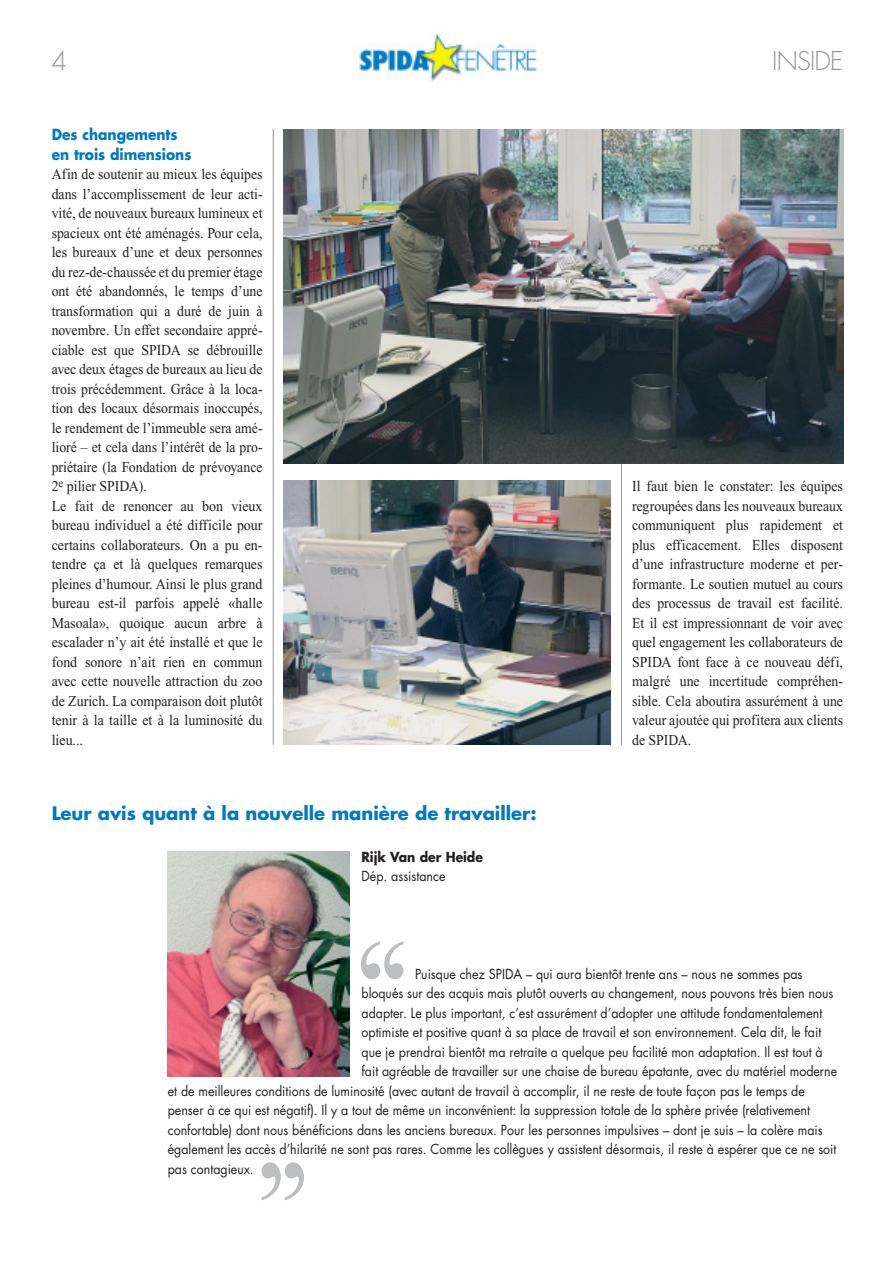
<style>
.page{position:relative;width:893px;height:1262px;background:#fff}
.page>*{position:absolute;margin:0;border:0;box-sizing:border-box;transform-origin:0 0}
.t1{font:144.15px "Times New Roman";color:#bcbec0;scale:.92 1}
.t2{font:300 25.2px "Futura";letter-spacing:-.03em;color:#939497}
.t3{font:700 18px "Futura";color:#0079c2}
.t4{font:15px/19.5px "Times New Roman";color:#231f1f;scale:.92 1}
.t5{font:700 15px/19.5px "Futura";color:#0079c2;scale:.92 1}
.t6{font:13.5px "Futura";color:#231f1f;scale:.92 1}
.t7{font:700 13.5px "Futura";color:#231f1f;scale:.92 1}
</style>
<div class="page">
<hr style="left:273px;top:129px;width:1px;height:616px;background:#939497">
<hr style="left:621px;top:129px;width:1px;height:616px;background:#939497">
<img style="left:284px;top:130px;width:559px;height:333px">
<img style="left:168px;top:851px;width:181px;height:225px">
<img style="left:284px;top:480px;width:327px;height:265px">
<img style="left:358px;top:32px;width:179px;height:50px">
<h2 class="t2" style="left:51px;top:49px;width:17px">4</h2>
<h2 class="t2" style="left:772px;top:49px;width:72px">INSIDE</h2>
<p class="t5" style="left:52px;top:126px;width:153px">Des changements en trois dimensions</p>
<p class="t4" style="left:52px;top:166px;width:231px">Afin de soutenir au mieux les équipes dans l’accomplissement de leur acti&shy;vité, de nouveaux bureaux lumineux et spacieux ont été aménagés. Pour cela, les bureaux d’une et deux personnes du rez-de-chaussée et du premier étage ont été abandonnés, le temps d’une transformation qui a duré de juin à novembre. Un effet secondaire appré&shy;ciable est que SPIDA se débrouille avec deux étages de bureaux au lieu de trois précédemment. Grâce à la loca&shy;tion des locaux désormais inoccupés, le rendement de l’immeuble sera amé&shy;lioré – et cela dans l’intérêt de la pro&shy;priétaire (la Fondation de prévoyance 2<sup>e</sup> pilier SPIDA).<br>Le fait de renoncer au bon vieux bureau individuel a été difficile pour certains collaborateurs. On a pu en&shy;tendre ça et là quelques remarques pleines d’humour. Ainsi le plus grand bureau est-il parfois appelé «halle Masoala», quoique aucun arbre à escalader n’y ait été installé et que le fond sonore n’ait rien en commun avec cette nouvelle attraction du zoo de Zurich. La comparaison doit plutôt tenir à la taille et à la luminosité du lieu...</p>
<p class="t3" style="left:52px;top:805px;width:486px">Leur avis quant à la nouvelle manière de travailler:</p>
<p class="t7" style="left:361px;top:850px;width:134px">Rijk Van der Heide</p>
<p class="t6" style="left:361px;top:870px;width:93px">Dép. assistance</p>
<p class="t4" style="left:632px;top:478px;width:231px;text-align:justify">Il faut bien le constater: les équipes regroupées dans les nouveaux bureaux communiquent plus rapidement et plus efficacement. Elles disposent d’une infrastructure moderne et per&shy;formante. Le soutien mutuel au cours des processus de travail est facilité.<br>Et il est impressionnant de voir avec quel engagement les collaborateurs de SPIDA font face à ce nouveau défi, malgré une incertitude compréhen&shy;sible. Cela aboutira assurément à une valeur ajoutée qui profitera aux clients de SPIDA.</p>
<h1 class="t1" style="left:410px;top:1065px;width:63px;rotate:-180deg">,,</h1>
<p class="t6" style="left:415px;top:967px;width:422px">Puisque chez SPIDA – qui aura bientôt trente ans – nous ne sommes pas</p>
<p class="t6" style="left:361px;top:987px;width:514px">bloqués sur des acquis mais plutôt ouverts au changement, nous pouvons très bien nous</p>
<p class="t6" style="left:361px;top:1006px;width:502px">adapter. Le plus important, c’est assurément d’adopter une attitude fondamentalement</p>
<p class="t6" style="left:361px;top:1026px;width:501px">optimiste et positive quant à sa place de travail et son environnement. Cela dit, le fait</p>
<p class="t6" style="left:361px;top:1045px;width:503px">que je prendrai bientôt ma retraite a quelque peu facilité mon adaptation. Il est tout à</p>
<p class="t6" style="left:361px;top:1065px;width:518px">fait agréable de travailler sur une chaise de bureau épatante, avec du matériel moderne</p>
<p class="t6" style="left:168px;top:1084px;width:694px">et de meilleures conditions de luminosité (avec autant de travail à accomplir, il ne reste de toute façon pas le temps de</p>
<p class="t6" style="left:168px;top:1104px;width:699px">penser à ce qui est négatif). Il y a tout de même un inconvénient: la suppression totale de la sphère privée (relativement</p>
<p class="t6" style="left:168px;top:1123px;width:713px">confortable) dont nous bénéficions dans les anciens bureaux. Pour les personnes impulsives – dont je suis – la colère mais</p>
<p class="t6" style="left:168px;top:1143px;width:728px">également les accès d’hilarité ne sont pas rares. Comme les collègues y assistent désormais, il reste à espérer que ce ne soit</p>
<p class="t6" style="left:168px;top:1162px;width:95px">pas contagieux.</p>
<h1 class="t1" style="left:254px;top:1076px;width:63px">,,</h1>
</div>
